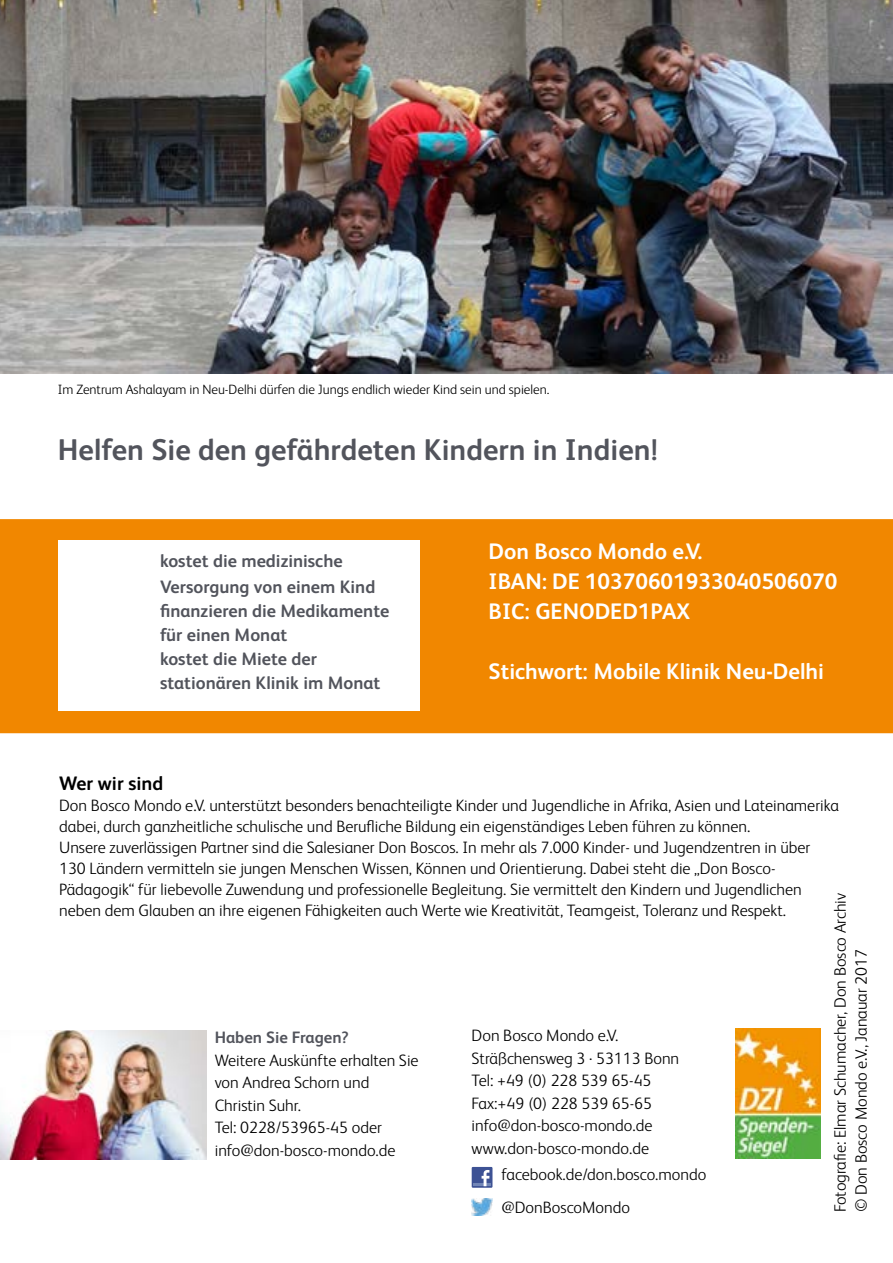
<style>
.page{position:relative;width:893px;height:1263px;background:#fff}
.page>*{position:absolute;margin:0;border:0;box-sizing:border-box;transform-origin:0 0}
.t1{font:700 30px "FS Albert Pro";color:#52545c}
.t2{font:700 22.5px/30px "FS Albert Pro";color:#fff}
.t3{font:700 19.5px "FS Albert Pro";color:#000}
.t4{font:700 18px/24.3px "FS Albert Pro";color:#52545c}
.t5{font:300 16.5px/22.5px "FS Albert Pro";color:#000}
.t6{font:700 16.5px "FS Albert Pro";color:#52545c}
.t7{font:300 13.5px "FS Albert Pro";color:#000}
</style>
<div class="page">
<div style="left:0;top:519px;width:893px;height:214px;background:#f18700"></div>
<img style="left:0;top:0;width:893px;height:373px">
<div style="left:58px;top:540px;width:361px;height:170px;background:#fff"></div>
<img style="left:735px;top:1029px;width:85px;height:129px">
<div style="left:472px;top:1167px;width:20px;height:21px;background:#3d5294"></div>
<hr style="left:473px;top:1183px;width:18px;height:3px;background:#7286b6">
<svg style="left:482px;top:1170px;width:7px;height:16px"></svg>
<img style="left:472px;top:1198px;width:20px;height:17px">
<img style="left:0;top:1030px;width:206px;height:130px">
<p class="t7" style="left:58px;top:380px;width:493px">Im Zentrum Ashalayam in Neu-Delhi dürfen die Jungs endlich wieder Kind sein und spielen.</p>
<h1 class="t1" style="left:58px;top:429px;width:602px">Helfen Sie den gefährdeten Kindern in Indien!</h1>
<p class="t4" style="left:160px;top:548px;width:231px">kostet die medizinische<br>Versorgung von einem Kind finanzieren die Medikamente für einen Monat<br>kostet die Miete der stationären Klinik im Monat</p>
<h2 class="t2" style="left:489px;top:535px;width:350px">Don Bosco Mondo e.V.<br>IBAN: DE 10370601933040506070<br>BIC: GENODED1PAX</h2>
<h2 class="t2" style="left:489px;top:655px;width:337px">Stichwort: Mobile Klinik Neu-Delhi</h2>
<p class="t3" style="left:59px;top:770px;width:106px">Wer wir sind</p>
<p class="t5" style="left:59px;top:794px;width:781px;line-height:21px">Don Bosco Mondo e.V. unterstützt besonders benachteiligte Kinder und Jugendliche in Afrika, Asien und Lateinamerika dabei, durch ganzheitliche schulische und Berufliche Bildung ein eigenständiges Leben führen zu können.<br>Unsere zuverlässigen Partner sind die Salesianer Don Boscos. In mehr als 7.000 Kinder- und Jugendzentren in über 130 Ländern vermitteln sie jungen Menschen Wissen, Können und Orientierung. Dabei steht die „Don Bosco-Pädagogik“ für liebevolle Zuwendung und professionelle Begleitung. Sie vermittelt den Kindern und Jugendlichen neben dem Glauben an ihre eigenen Fähigkeiten auch Werte wie Kreativität, Teamgeist, Toleranz und Respekt.</p>
<p class="t5" style="left:829px;top:1212px;width:321px;line-height:21px;rotate:-90deg">Fotografie: Elmar Schumacher, Don Bosco Archiv © Don Bosco Mondo e.V., Janauar 2017</p>
<p class="t5" style="left:472px;top:1023px;width:209px">Don Bosco Mondo e.V.<br>Sträßchensweg 3 · 53113 Bonn<br>Tel: +49 (0) 228 539 65-45<br>Fax:+49 (0) 228 539 65-65 info@don-bosco-mondo.de www.don-bosco-mondo.de</p>
<p class="t5" style="left:501px;top:1157px;width:206px;line-height:33px">facebook.de/don.bosco.mondo @DonBoscoMondo</p>
<p class="t6" style="left:215px;top:1026px;width:135px">Haben Sie Fragen?</p>
<p class="t5" style="left:215px;top:1048px;width:205px">Weitere Auskünfte erhalten Sie von Andrea Schorn und<br>Christin Suhr.<br>Tel: 0228/53965-45 oder info@don-bosco-mondo.de</p>
</div>
